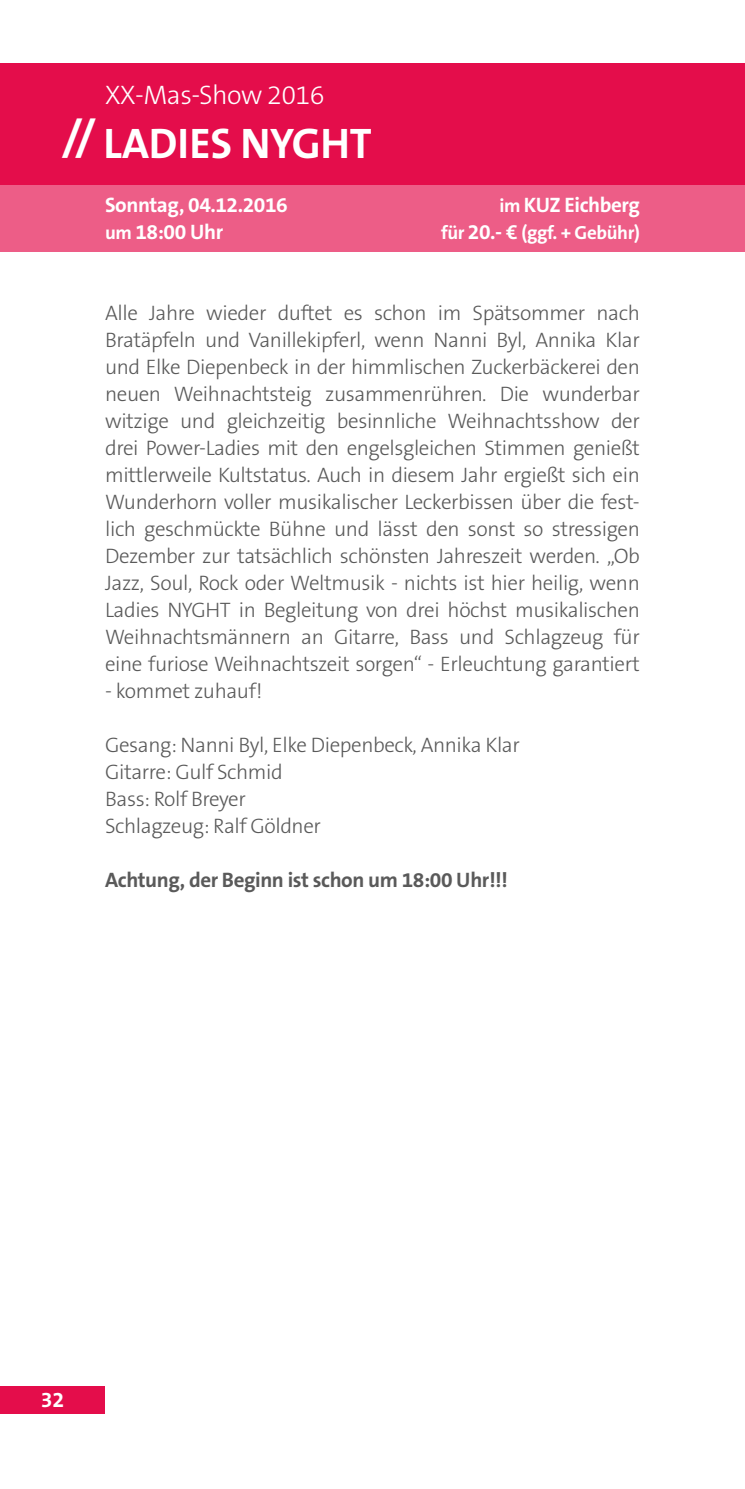
<style>
.page{position:relative;width:745px;height:1489px;background:#fff}
.page>*{position:absolute;margin:0;border:0;box-sizing:border-box;transform-origin:0 0}
.t1{font:700 43px "The Sans B Plus W7";letter-spacing:-.005em;color:#fff}
.t2{font:300 27px "The Sans B Plus W3";letter-spacing:-.02em;color:#fff}
.t3{font:700 21.5px "The Sans B Plus W7";color:#fff}
.t4{font:300 21px/27px "The Sans B Plus W3";letter-spacing:-.02em;color:#5a5a5a;text-align:justify}
.t5{font:700 21px/27px "The Sans B Plus W7";letter-spacing:-.02em;color:#fff}
.t6{font:700 21px "The Sans B Plus W7";letter-spacing:-.02em;color:#5a5a5a}
.t7{font:700 19px "The Sans B Plus W7";letter-spacing:-.02em;color:#fff}
.s1{font-size:19px}
.s2{font-size:21px}
</style>
<div class="page">
<div style="left:0;top:1386px;width:105px;height:27px;background:#e40d4b"></div>
<div style="left:0;top:63px;width:744px;height:122px;background:#e40d4b"></div>
<div style="left:0;top:184px;width:744px;height:68px;background:#ed5d87"></div>
<p class="t2" style="left:105px;top:77px;width:221px">XX-Mas-Show 2016</p>
<h1 class="t1" style="left:62px;top:115px;width:310px">// LADIES NYGHT</h1>
<p class="t5" style="left:105px;top:191px;width:184px">Sonntag, 04.12.2016 <span class="s1">um</span> 18:00 Uhr</p>
<p class="t5" style="left:499px;top:191px;width:142px"><span class="s1">im</span> KUZ Eichberg</p>
<p class="t7" style="left:440px;top:220px;width:200px">für <span class="s2">20.- €</span> (ggf. + Gebühr)</p>
<p class="t4" style="left:105px;top:299px;width:536px">Alle Jahre wieder duftet es schon im Spätsommer nach Bratäpfeln und Vanillekipferl, wenn Nanni Byl, Annika Klar und Elke Diepenbeck in der himmlischen Zuckerbäckerei den neuen Weihnachtsteig zusammenrühren. Die wunderbar witzige und gleichzeitig besinnliche Weihnachtsshow der drei Power-Ladies mit den engelsgleichen Stimmen genießt mittlerweile Kultstatus. Auch in diesem Jahr ergießt sich ein Wunderhorn voller musikalischer Leckerbissen über die fest&shy;lich geschmückte Bühne und lässt den sonst so stressigen Dezember zur tatsächlich schönsten Jahreszeit werden. „Ob Jazz, Soul, Rock oder Weltmusik - nichts ist hier heilig, wenn Ladies NYGHT in Begleitung von drei höchst musikalischen Weihnachtsmännern an Gitarre, Bass und Schlagzeug für eine furiose Weihnachtszeit sorgen“ - Erleuchtung garantiert</p>
<p class="t4" style="left:105px;top:677px;width:159px">- kommet zuhauf!</p>
<p class="t4" style="left:105px;top:731px;width:416px;text-align:left">Gesang: Nanni Byl, Elke Diepenbeck, Annika Klar<br>Gitarre: Gulf Schmid<br>Bass: Rolf Breyer<br>Schlagzeug: Ralf Göldner</p>
<p class="t6" style="left:105px;top:866px;width:404px">Achtung, der Beginn ist schon um 18:00 Uhr!!!</p>
<p class="t3" style="left:41px;top:1385px;width:25px">32</p>
</div>
